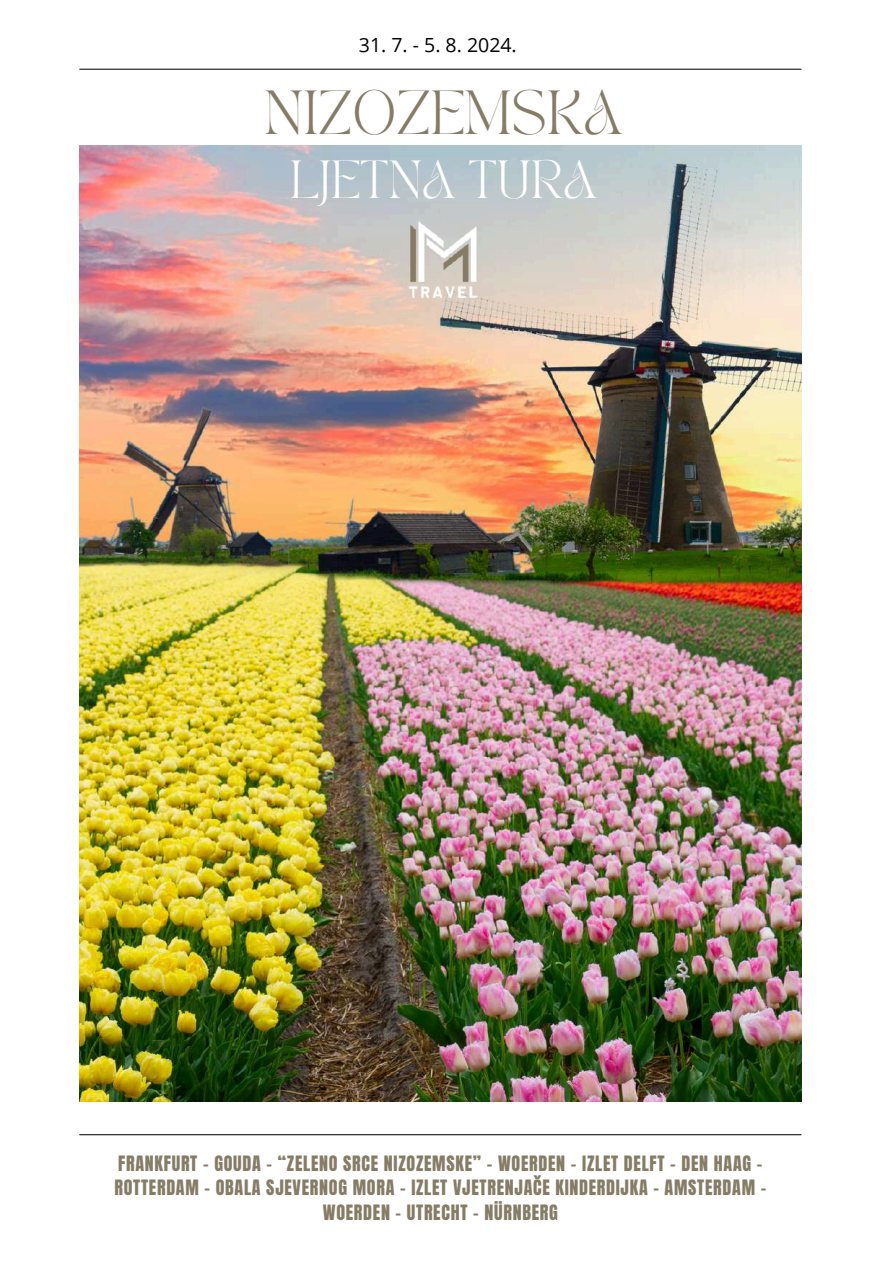
<style>
.page{position:relative;width:894px;height:1264px;background:#fff}
.page>*{position:absolute;margin:0;border:0;box-sizing:border-box;transform-origin:0 0}
.t1{font:43.5px "TAN PEARL Regular";color:#867c66}
.t2{font:37.5px "TAN PEARL Regular";color:#fff}
.t3{font:19.5px "Open Sans";color:#000}
.t4{font:18px/24.8px "Anton";letter-spacing:.04em;color:#867c66;text-align:center}
</style>
<div class="page">
<img style="left:79px;top:145px;width:721px;height:956px">
<hr style="left:79px;top:1134px;width:722px;height:1px;background:#171714">
<img style="left:397px;top:219px;width:86px;height:85px">
<hr style="left:79px;top:69px;width:722px;height:1px;background:#171714">
<p class="t3" style="left:359px;top:32px;width:159px">31. 7. - 5. 8. 2024.</p>
<h1 class="t1" style="left:264px;top:89px;width:359px">NIZOZEMSKA</h1>
<h2 class="t2" style="left:290px;top:160px;width:308px">LJETNA TURA</h2>
<p class="t4" style="left:114px;top:1150px;width:653px">FRANKFURT - GOUDA - “ZELENO SRCE NIZOZEMSKE” - WOERDEN - IZLET DELFT - DEN HAAG -<br>ROTTERDAM - OBALA SJEVERNOG MORA - IZLET VJETRENJAČE KINDERDIJKA - AMSTERDAM -<br>WOERDEN – UTRECHT - NÜRNBERG</p>
</div>
